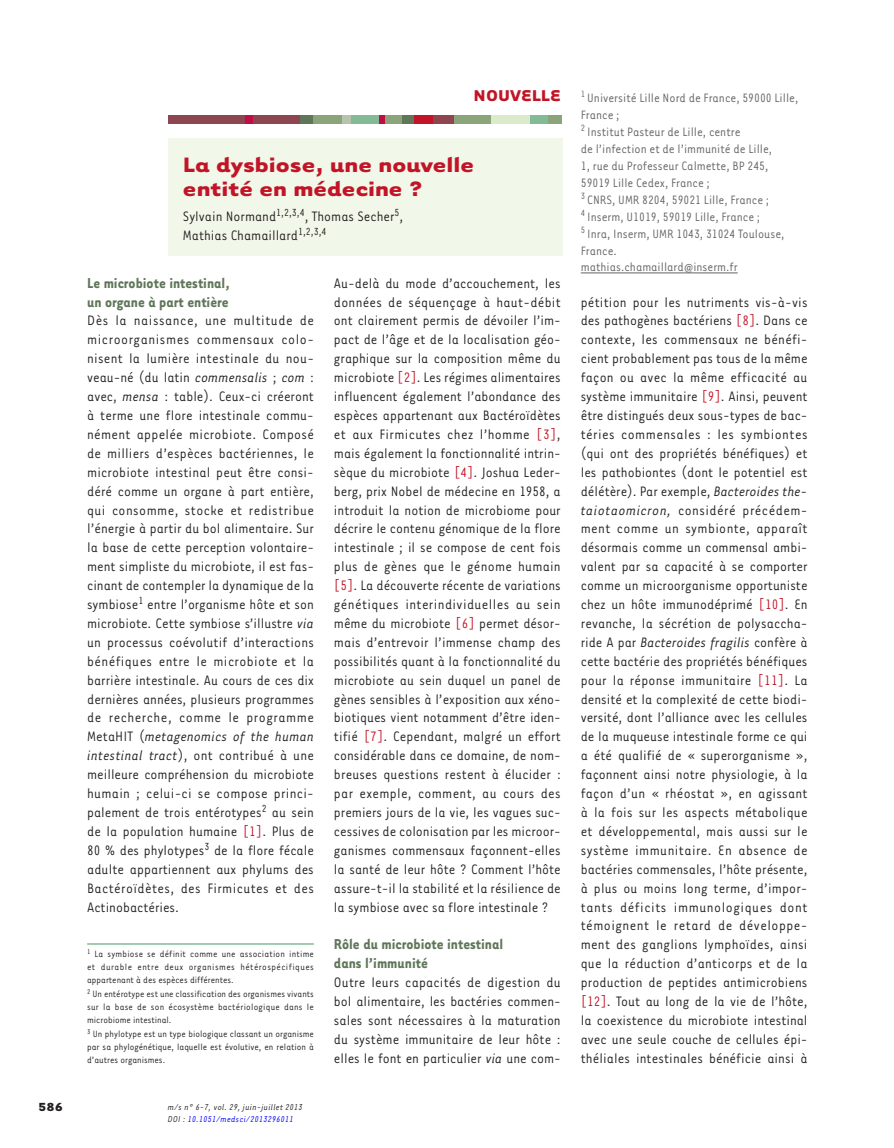
<style>
.page{position:relative;width:894px;height:1148px;background:#fff}
.page>*{position:absolute;margin:0;border:0;box-sizing:border-box;transform-origin:0 0}
.t1{font:700 24px/24px "Tarzana Wide";color:#c11527}
.t2{font:700 18px "Tarzana Wide";color:#c11527}
.t3{font:700 16.5px/18.9px "Tarzana Narrow";color:#5f7659}
.t4{font:15.75px/18.9px "Tarzana Narrow";color:#231f20;text-align:justify}
.t5{font:13.95px/17px "Tarzana Narrow";color:#636366}
.t6{font:700 13.5px "Tarzana Wide";color:#231f20}
.t7{font:10.5px/12.6px "Tarzana Narrow";color:#231f20;text-align:justify}
.t8{font:italic 9.75px/11.7px "Tarzana Narrow";letter-spacing:.025em;color:#231f20}
.s1{font-style:italic}
.s2{color:#c11527}
.s3{color:#00f}
</style>
<div class="page">
<div style="left:168px;top:115px;width:133px;height:8px;background:#8d454f"></div>
<div style="left:300px;top:115px;width:27px;height:8px;background:#5f7659"></div>
<div style="left:401px;top:115px;width:13px;height:8px;background:#5f7659"></div>
<div style="left:314px;top:115px;width:29px;height:8px;background:#8ba479"></div>
<div style="left:350px;top:115px;width:29px;height:8px;background:#84ba95"></div>
<div style="left:529px;top:115px;width:20px;height:8px;background:#84ba95"></div>
<div style="left:383px;top:115px;width:19px;height:8px;background:#8ba479"></div>
<div style="left:548px;top:115px;width:14px;height:8px;background:#8ba479"></div>
<div style="left:452px;top:115px;width:39px;height:8px;background:#8ba479"></div>
<div style="left:491px;top:115px;width:38px;height:8px;background:#daebcb"></div>
<div style="left:342px;top:115px;width:8px;height:8px;background:#b6c4ad"></div>
<div style="left:245px;top:115px;width:7px;height:8px;background:#c10d45"></div>
<div style="left:379px;top:115px;width:6px;height:8px;background:#c10d45"></div>
<div style="left:414px;top:115px;width:27px;height:8px;background:#c11527"></div>
<div style="left:433px;top:115px;width:21px;height:8px;background:#8d454f"></div>
<div style="left:168px;top:139px;width:394px;height:117px;background:#f1f7e9"></div>
<hr style="left:580px;top:273px;width:157px;height:1px;background:#636366">
<hr style="left:87px;top:943px;width:227px;height:1px;background:#84ba95">
<p class="t2" style="left:473px;top:90px;width:89px">NOUVELLE</p>
<h1 class="t1" style="left:183px;top:155px;width:293px">La dysbiose, une nouvelle entité en médecine ?</h1>
<p class="t4" style="left:183px;top:208px;width:222px">Sylvain Normand<sup>1,2,3,4</sup>, Thomas Secher<sup>5</sup>,<br>Mathias Chamaillard<sup>1,2,3,4</sup></p>
<p class="t3" style="left:87px;top:275px;width:144px">Le microbiote intestinal, un organe à part entière</p>
<p class="t4" style="left:87px;top:313px;width:228px">Dès la naissance, une multitude de microorganismes commensaux colo&shy;nisent la lumière intestinale du nou&shy;veau-né (du latin <span class="s1">commensalis</span> ; <span class="s1">com</span> : avec, <span class="s1">mensa</span> : table). Ceux-ci créeront à terme une flore intestinale commu&shy;nément appelée microbiote. Composé de milliers d’espèces bactériennes, le microbiote intestinal peut être consi&shy;déré comme un organe à part entière, qui consomme, stocke et redistribue l’énergie à partir du bol alimentaire. Sur la base de cette perception volontaire&shy;ment simpliste du microbiote, il est fas&shy;cinant de contempler la dynamique de la symbiose<sup>1</sup> entre l’organisme hôte et son microbiote. Cette symbiose s’illustre <span class="s1">via </span>un processus coévolutif d’interactions bénéfiques entre le microbiote et la barrière intestinale. Au cours de ces dix dernières années, plusieurs programmes de recherche, comme le programme MetaHIT (<span class="s1">metagenomics of the human intestinal tract</span>), ont contribué à une meilleure compréhension du microbiote humain ; celui-ci se compose princi&shy;palement de trois entérotypes<sup>2</sup> au sein de la population humaine <span class="s2">[1]</span>. Plus de 80 % des phylotypes<sup>3</sup> de la flore fécale adulte appartiennent aux phylums des Bactéroïdètes, des Firmicutes et des Actinobactéries.</p>
<p class="t7" style="left:87px;top:949px;width:228px"><sup>1</sup> La symbiose se définit comme une association intime et durable entre deux organismes hétérospécifiques appartenant à des espèces différentes.</p>
<p class="t7" style="left:87px;top:989px;width:228px"><sup>2</sup> Un entérotype est une classification des organismes vivants sur la base de son écosystème bactériologique dans le microbiome intestinal.</p>
<p class="t7" style="left:87px;top:1029px;width:228px"><sup>3</sup> Un phylotype est un type biologique classant un organisme par sa phylogénétique, laquelle est évolutive, en relation à d’autres organismes.</p>
<p class="t6" style="left:38px;top:1102px;width:26px">586</p>
<p class="t8" style="left:168px;top:1102px;width:136px">m/s n° 6-7, vol. 29, juin-juillet 2013<br>DOI : <span class="s3">10.1051/medsci/2013296011</span></p>
<p class="t4" style="left:334px;top:275px;width:228px">Au-delà du mode d’accouchement, les données de séquençage à haut-débit ont clairement permis de dévoiler l’im&shy;pact de l’âge et de la localisation géo&shy;graphique sur la composition même du microbiote <span class="s2">[2]</span>. Les régimes alimentaires influencent également l’abondance des espèces appartenant aux Bactéroïdètes et aux Firmicutes chez l’homme <span class="s2">[3]</span>, mais également la fonctionnalité intrin&shy;sèque du microbiote <span class="s2">[4]</span>. Joshua Leder&shy;berg, prix Nobel de médecine en 1958, a introduit la notion de microbiome pour décrire le contenu génomique de la flore intestinale ; il se compose de cent fois plus de gènes que le génome humain <span class="s2">[5]</span>. La découverte récente de variations génétiques interindividuelles au sein même du microbiote <span class="s2">[6]</span> permet désor&shy;mais d’entrevoir l’immense champ des possibilités quant à la fonctionnalité du microbiote au sein duquel un panel de gènes sensibles à l’exposition aux xéno&shy;biotiques vient notamment d’être iden&shy;tifié <span class="s2">[7]</span>. Cependant, malgré un effort considérable dans ce domaine, de nom&shy;breuses questions restent à élucider : par exemple, comment, au cours des premiers jours de la vie, les vagues suc&shy;cessives de colonisation par les microor&shy;ganismes commensaux façonnent-elles la santé de leur hôte ? Comment l’hôte assure-t-il la stabilité et la résilience de la symbiose avec sa flore intestinale ?</p>
<p class="t3" style="left:334px;top:936px;width:171px">Rôle du microbiote intestinal dans l’immunité</p>
<p class="t4" style="left:334px;top:974px;width:228px">Outre leurs capacités de digestion du bol alimentaire, les bactéries commen&shy;sales sont nécessaires à la maturation du système immunitaire de leur hôte : elles le font en particulier <span class="s1">via</span> une com-</p>
<p class="t5" style="left:580px;top:90px;width:219px"><sup>1</sup> Université Lille Nord de France, 59000 Lille,<br>France ;<br><sup>2</sup> Institut Pasteur de Lille, centre<br>de l’infection et de l’immunité de Lille,<br>1, rue du Professeur Calmette, BP 245,<br>59019 Lille Cedex, France ;<br><sup>3</sup> CNRS, UMR 8204, 59021 Lille, France ;<br><sup>4</sup> Inserm, U1019, 59019 Lille, France ;<br><sup>5</sup> Inra, Inserm, UMR 1043, 31024 Toulouse,<br>France.<br>mathias.chamaillard@inserm.fr</p>
<p class="t4" style="left:580px;top:294px;width:228px">pétition pour les nutriments vis-à-vis des pathogènes bactériens <span class="s2">[8]</span>. Dans ce contexte, les commensaux ne bénéfi&shy;cient probablement pas tous de la même façon ou avec la même efficacité au système immunitaire <span class="s2">[9]</span>. Ainsi, peuvent être distingués deux sous-types de bac&shy;téries commensales : les symbiontes (qui ont des propriétés bénéfiques) et les pathobiontes (dont le potentiel est délétère). Par exemple, <span class="s1">Bacteroides the&shy;taiotaomicron,</span> considéré précédem&shy;ment comme un symbionte, apparaît désormais comme un commensal ambi&shy;valent par sa capacité à se comporter comme un microorganisme opportuniste chez un hôte immunodéprimé <span class="s2">[10]</span>. En revanche, la sécrétion de polysaccha&shy;ride A par <span class="s1">Bacteroides fragilis</span> confère à cette bactérie des propriétés bénéfiques pour la réponse immunitaire <span class="s2">[11]</span>. La densité et la complexité de cette biodi&shy;versité, dont l’alliance avec les cellules de la muqueuse intestinale forme ce qui a été qualifié de « superorganisme », façonnent ainsi notre physiologie, à la façon d’un « rhéostat », en agissant à la fois sur les aspects métabolique et développemental, mais aussi sur le système immunitaire. En absence de bactéries commensales, l’hôte présente, à plus ou moins long terme, d’impor&shy;tants déficits immunologiques dont témoignent le retard de développe&shy;ment des ganglions lymphoïdes, ainsi que la réduction d’anticorps et de la production de peptides antimicrobiens <span class="s2">[12]</span>. Tout au long de la vie de l’hôte, la coexistence du microbiote intestinal avec une seule couche de cellules épi&shy;théliales intestinales bénéficie ainsi à</p>
</div>
